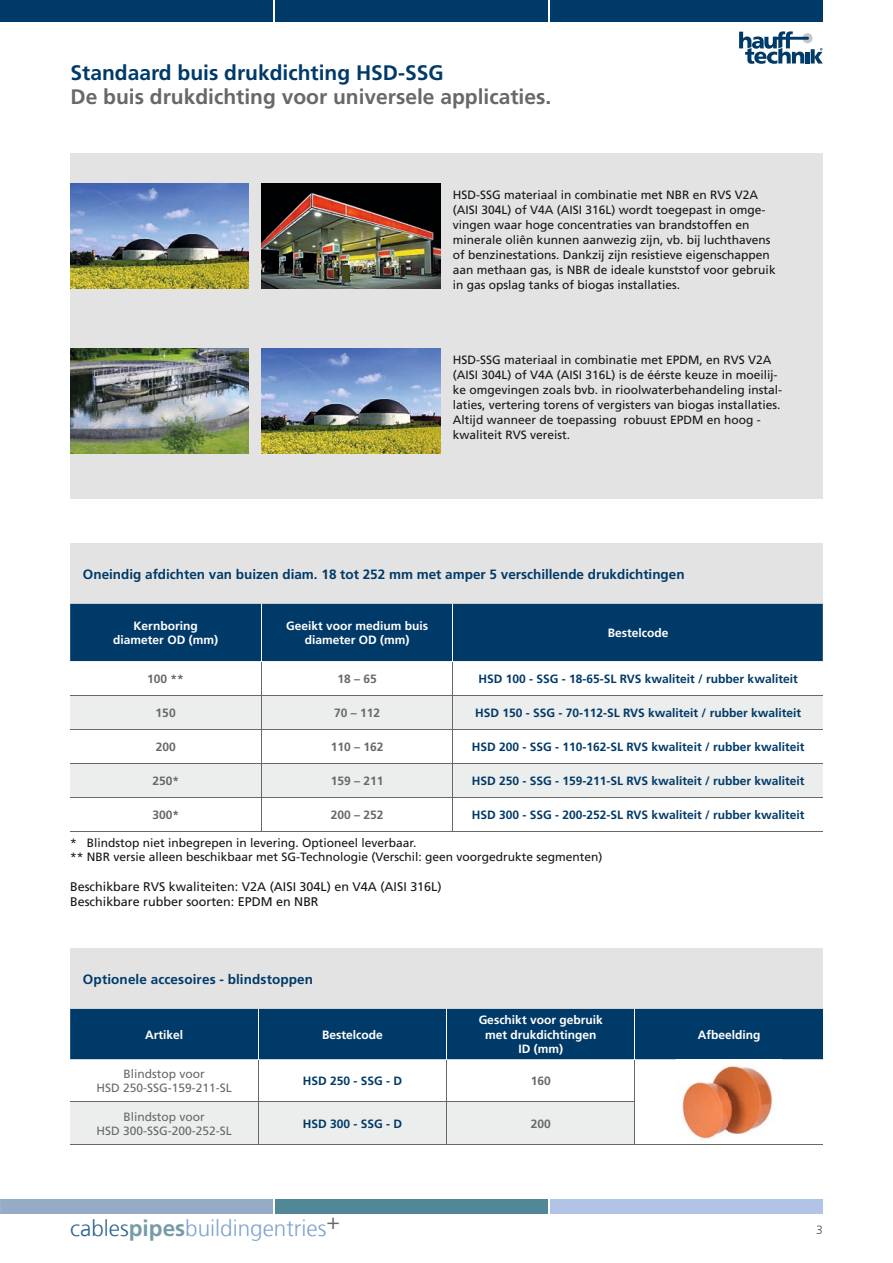
<style>
.page{position:relative;width:893px;height:1263px;background:#fff}
.page>*{position:absolute;margin:0;border:0;box-sizing:border-box;transform-origin:0 0}
.t1{font:300 22.5px "Frutigerfor Hauff";color:#7da2d0}
.t2{font:700 21px "Frutigerfor Hauff";color:#686868}
.t3{font:700 21px "Frutigerfor Hauff";color:#003a69}
.t4{font:700 13.5px "Frutigerfor Hauff";color:#003a69}
.t5{font:12.6px/15px "Frutigerfor Hauff";color:#151616}
.t6{font:12px/15px "Frutigerfor Hauff";color:#151616}
.t7{font:700 12px "Frutigerfor Hauff";color:#003a69}
.t8{font:700 12px/14.4px "Frutigerfor Hauff";color:#fff;text-align:center}
.t9{font:12px/14.4px "Frutigerfor Hauff";color:#686868;text-align:center}
.t10{font:700 12px "Frutigerfor Hauff";color:#686868}
.t11{font:300 12px "Frutigerfor Hauff";color:#4e4e4d}
.s1{color:#2c668e}
.s2{font-weight:700;color:#759ba9}
</style>
<div class="page">
<svg style="left:739px;top:31px;width:84px;height:33px"></svg>
<div style="left:0;top:0;width:272px;height:21px;background:#003a69"></div>
<div style="left:275px;top:0;width:272px;height:21px;background:#003a69"></div>
<div style="left:551px;top:0;width:272px;height:21px;background:#003a69"></div>
<div style="left:0;top:1199px;width:272px;height:15px;background:#96abc6"></div>
<div style="left:551px;top:1199px;width:272px;height:15px;background:#b1c4e5"></div>
<div style="left:275px;top:1199px;width:272px;height:15px;background:#518898"></div>
<div style="left:70px;top:154px;width:753px;height:345px;background:#e3e3e3"></div>
<img style="left:70px;top:349px;width:179px;height:105px">
<img style="left:70px;top:184px;width:179px;height:105px">
<img style="left:261px;top:349px;width:179px;height:105px">
<img style="left:261px;top:184px;width:179px;height:105px">
<div style="left:70px;top:544px;width:753px;height:60px;background:#e3e3e3"></div>
<div style="left:70px;top:604px;width:753px;height:57px;background:#003a69"></div>
<svg style="left:70px;top:661px;width:753px;height:1px"></svg>
<svg style="left:70px;top:696px;width:753px;height:101px;fill:#eceded"></svg>
<hr style="left:70px;top:695px;width:191px;height:1px;background:#686868">
<hr style="left:261px;top:695px;width:192px;height:1px;background:#686868">
<hr style="left:453px;top:695px;width:370px;height:1px;background:#686868">
<hr style="left:70px;top:729px;width:191px;height:1px;background:#686868">
<hr style="left:261px;top:729px;width:192px;height:1px;background:#686868">
<hr style="left:453px;top:729px;width:370px;height:1px;background:#686868">
<hr style="left:70px;top:763px;width:191px;height:1px;background:#686868">
<hr style="left:261px;top:763px;width:192px;height:1px;background:#686868">
<hr style="left:453px;top:763px;width:370px;height:1px;background:#686868">
<hr style="left:70px;top:797px;width:191px;height:1px;background:#686868">
<hr style="left:261px;top:797px;width:192px;height:1px;background:#686868">
<hr style="left:453px;top:797px;width:370px;height:1px;background:#686868">
<hr style="left:70px;top:831px;width:191px;height:1px;background:#686868">
<hr style="left:261px;top:831px;width:192px;height:1px;background:#686868">
<hr style="left:453px;top:831px;width:370px;height:1px;background:#686868">
<hr style="left:261px;top:661px;width:1px;height:34px;background:#686868">
<hr style="left:452px;top:661px;width:1px;height:34px;background:#686868">
<hr style="left:261px;top:696px;width:1px;height:33px;background:#686868">
<hr style="left:452px;top:696px;width:1px;height:33px;background:#686868">
<hr style="left:261px;top:730px;width:1px;height:33px;background:#686868">
<hr style="left:452px;top:730px;width:1px;height:33px;background:#686868">
<hr style="left:261px;top:764px;width:1px;height:33px;background:#686868">
<hr style="left:452px;top:764px;width:1px;height:33px;background:#686868">
<hr style="left:261px;top:798px;width:1px;height:33px;background:#686868">
<hr style="left:452px;top:798px;width:1px;height:33px;background:#686868">
<hr style="left:261px;top:604px;width:1px;height:57px;background:#fff">
<hr style="left:452px;top:604px;width:1px;height:57px;background:#fff">
<div style="left:70px;top:949px;width:753px;height:60px;background:#e3e3e3"></div>
<div style="left:70px;top:1009px;width:753px;height:50px;background:#003a69"></div>
<svg style="left:70px;top:1059px;width:753px;height:1px"></svg>
<div style="left:70px;top:1102px;width:564px;height:42px;background:#eceded"></div>
<hr style="left:446px;top:1059px;width:1px;height:42px;background:#686868">
<hr style="left:634px;top:1059px;width:1px;height:42px;background:#686868">
<hr style="left:446px;top:1102px;width:1px;height:42px;background:#686868">
<hr style="left:634px;top:1102px;width:1px;height:42px;background:#686868">
<hr style="left:258px;top:1059px;width:1px;height:42px;background:#686868">
<hr style="left:258px;top:1102px;width:1px;height:42px;background:#686868">
<hr style="left:70px;top:1101px;width:188px;height:1px;background:#686868">
<hr style="left:258px;top:1101px;width:189px;height:1px;background:#686868">
<hr style="left:447px;top:1101px;width:188px;height:1px;background:#686868">
<hr style="left:70px;top:1144px;width:188px;height:1px;background:#686868">
<hr style="left:258px;top:1144px;width:189px;height:1px;background:#686868">
<hr style="left:447px;top:1144px;width:188px;height:1px;background:#686868">
<hr style="left:635px;top:1144px;width:188px;height:1px;background:#686868">
<hr style="left:258px;top:1009px;width:1px;height:50px;background:#fff">
<hr style="left:446px;top:1009px;width:1px;height:50px;background:#fff">
<hr style="left:634px;top:1009px;width:1px;height:50px;background:#fff">
<img style="left:676px;top:1055px;width:105px;height:84px">
<h2 class="t3" style="left:71px;top:59px;width:375px">Standaard buis drukdichting HSD-SSG</h2>
<h2 class="t2" style="left:71px;top:83px;width:482px">De buis drukdichting voor universele applicaties.</h2>
<p class="t6" style="left:453px;top:187px;width:324px">HSD-SSG materiaal in combinatie met NBR en RVS V2A (AISI 304L) of V4A (AISI 316L) wordt toegepast in omge&shy;vingen waar hoge concentraties van brandstoffen en minerale oliên kunnen aanwezig zĳn, vb. bĳ luchthavens of benzinestations. Dankzĳ zĳn resistieve eigenschappen aan methaan gas, is NBR de ideale kunststof voor gebruik in gas opslag tanks of biogas installaties.</p>
<p class="t6" style="left:453px;top:352px;width:331px">HSD-SSG materiaal in combinatie met EPDM, en RVS V2A (AISI 304L) of V4A (AISI 316L) is de éérste keuze in moeilĳ&shy;ke omgevingen zoals bvb. in rioolwaterbehandeling instal&shy;laties, vertering torens of vergisters van biogas installaties.<br>Altĳd wanneer de toepassing robuust EPDM en hoog - kwaliteit RVS vereist.</p>
<p class="t4" style="left:83px;top:566px;width:603px">Oneindig afdichten van buizen diam. 18 tot 252 mm met amper 5 verschillende drukdichtingen</p>
<p class="t8" style="left:113px;top:618px;width:106px">Kernboring diameter OD (mm)</p>
<p class="t8" style="left:286px;top:618px;width:144px">Geeikt voor medium buis diameter OD (mm)</p>
<p class="t8" style="left:608px;top:626px;width:62px">Bestelcode</p>
<p class="t10" style="left:147px;top:671px;width:38px">100 **</p>
<p class="t10" style="left:337px;top:671px;width:41px">18 – 65</p>
<p class="t7" style="left:478px;top:671px;width:321px">HSD 100 - SSG - 18-65-SL RVS kwaliteit / rubber kwaliteit</p>
<p class="t10" style="left:156px;top:705px;width:22px">150</p>
<p class="t10" style="left:334px;top:705px;width:48px">70 – 112</p>
<p class="t7" style="left:475px;top:705px;width:327px">HSD 150 - SSG - 70-112-SL RVS kwaliteit / rubber kwaliteit</p>
<p class="t10" style="left:156px;top:739px;width:22px">200</p>
<p class="t10" style="left:331px;top:739px;width:54px">110 – 162</p>
<p class="t7" style="left:472px;top:739px;width:334px">HSD 200 - SSG - 110-162-SL RVS kwaliteit / rubber kwaliteit</p>
<p class="t10" style="left:152px;top:773px;width:28px">250*</p>
<p class="t10" style="left:331px;top:773px;width:54px">159 – 211</p>
<p class="t7" style="left:472px;top:773px;width:334px">HSD 250 - SSG - 159-211-SL RVS kwaliteit / rubber kwaliteit</p>
<p class="t10" style="left:152px;top:807px;width:28px">300*</p>
<p class="t10" style="left:331px;top:807px;width:54px">200 – 252</p>
<p class="t7" style="left:472px;top:807px;width:334px">HSD 300 - SSG - 200-252-SL RVS kwaliteit / rubber kwaliteit</p>
<p class="t6" style="left:70px;top:835px;width:534px;line-height:14.4px">* Blindstop niet inbegrepen in levering. Optioneel leverbaar.<br>** NBR versie alleen beschikbaar met SG-Technologie (Verschil: geen voorgedrukte segmenten)</p>
<p class="t5" style="left:70px;top:879px;width:373px">Beschikbare RVS kwaliteiten: V2A (AISI 304L) en V4A (AISI 316L)<br>Beschikbare rubber soorten: EPDM en NBR</p>
<p class="t4" style="left:83px;top:971px;width:232px">Optionele accesoires - blindstoppen</p>
<p class="t8" style="left:145px;top:1027px;width:40px">Artikel</p>
<p class="t8" style="left:322px;top:1027px;width:62px">Bestelcode</p>
<p class="t8" style="left:479px;top:1013px;width:126px">Geschikt voor gebruik met drukdichtingen<br>ID (mm)</p>
<p class="t9" style="left:96px;top:1066px;width:137px">Blindstop voor<br>HSD 250-SSG-159-211-SL</p>
<p class="t7" style="left:303px;top:1073px;width:101px">HSD 250 - SSG - D</p>
<p class="t10" style="left:531px;top:1073px;width:22px">160</p>
<p class="t9" style="left:96px;top:1109px;width:137px">Blindstop voor<br>HSD 300-SSG-200-252-SL</p>
<p class="t7" style="left:303px;top:1116px;width:101px">HSD 300 - SSG - D</p>
<p class="t10" style="left:531px;top:1116px;width:22px">200</p>
<p class="t8" style="left:698px;top:1027px;width:64px">Afbeelding</p>
<h1 class="t1" style="left:70px;top:1214px;width:271px"><span class="s1">cables</span><span class="s2">pipes</span>buildingentries<sup>+</sup></h1>
<p class="t11" style="left:816px;top:1222px;width:8px">3</p>
</div>
